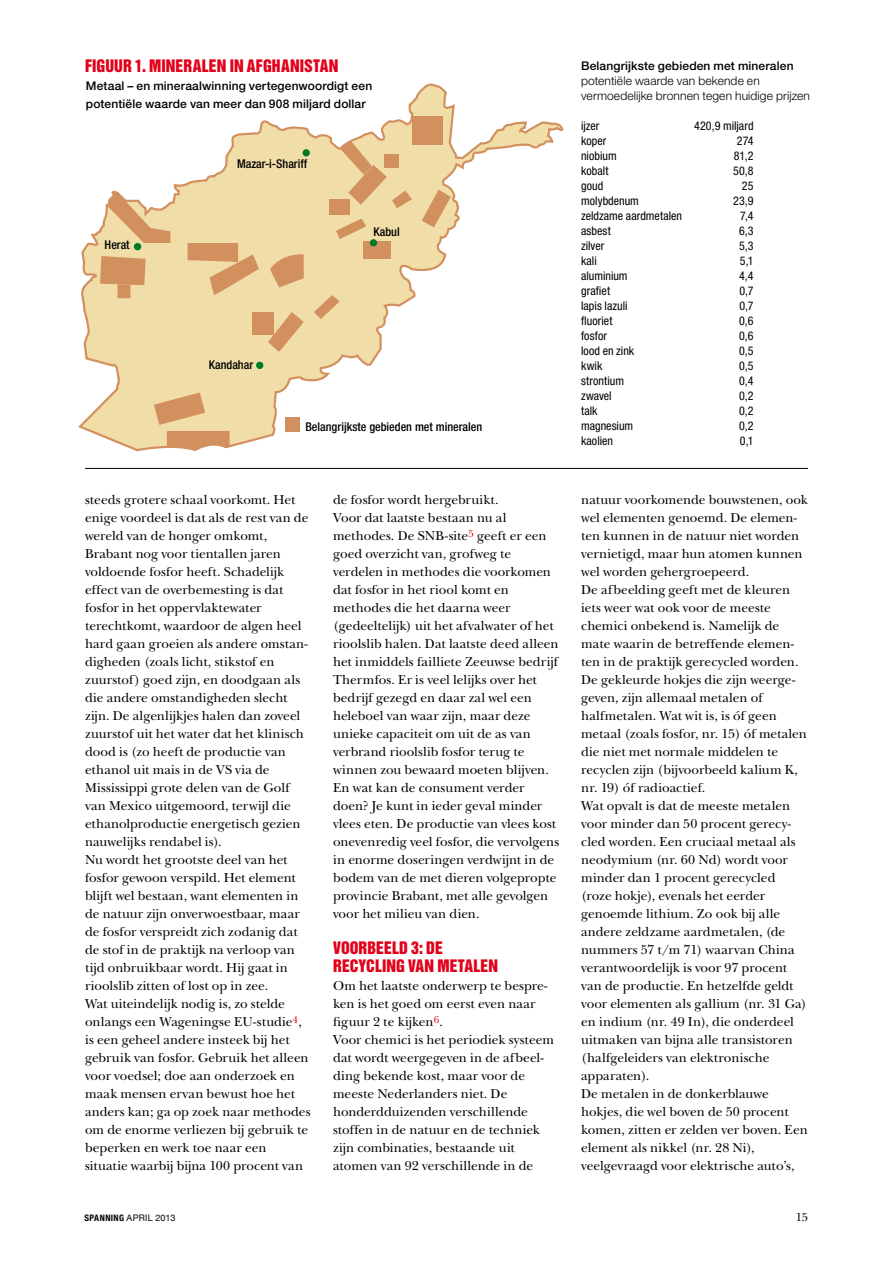
<style>
.page{position:relative;width:893px;height:1263px;background:#fff}
.page>*{position:absolute;margin:0;border:0;box-sizing:border-box;transform-origin:0 0}
.t1{font:15.75px/18px "Helvetica Inserat LT Std";color:#e2001a}
.t2{font:13.5px/18px "New Baskerville Std";color:#000}
.t3{font:500 condensed 12.15px "Helvetica Neue LT Pro";color:#000}
.t4{font:condensed 12px "Helvetica Neue LT Std";letter-spacing:.005em;color:#000}
.t5{font:500 12px/18px "Helvetica Neue LT Std";letter-spacing:.01em;color:#000}
.t6{font:300 12px/15px "Helvetica Neue LT Std";letter-spacing:.01em;color:#000}
.t7{font:12px "New Baskerville Std";color:#000}
.t8{font:9px "Helvetica Neue";letter-spacing:.02em;color:#000}
.s1{font-family:"Helvetica Neue LT Std";font-weight:700;font-stretch:condensed}
</style>
<div class="page">
<hr style="left:85px;top:468px;width:723px;height:1px;background:#000">
<svg style="left:78px;top:83px;width:486px;height:369px"></svg>
<svg style="left:107px;top:191px;width:63px;height:52px"></svg>
<svg style="left:100px;top:256px;width:46px;height:42px;background:#daa673"></svg>
<svg style="left:188px;top:243px;width:71px;height:52px;background:#e2b884"></svg>
<svg style="left:270px;top:252px;width:34px;height:36px"></svg>
<div style="left:252px;top:312px;width:22px;height:22px;background:#d2905e"></div>
<svg style="left:268px;top:312px;width:36px;height:40px"></svg>
<svg style="left:314px;top:295px;width:26px;height:24px"></svg>
<div style="left:363px;top:241px;width:27px;height:18px;background:#d2905e"></div>
<svg style="left:336px;top:219px;width:30px;height:20px"></svg>
<svg style="left:422px;top:190px;width:29px;height:37px"></svg>
<div style="left:412px;top:116px;width:30px;height:29px;background:#d2905e"></div>
<svg style="left:340px;top:141px;width:72px;height:67px;background:#e7c490"></svg>
<div style="left:329px;top:200px;width:20px;height:15px;background:#d2905e"></div>
<svg style="left:154px;top:392px;width:51px;height:33px;background:#deaf7c"></svg>
<svg style="left:167px;top:431px;width:63px;height:19px"></svg>
<div style="left:303px;top:149px;width:7px;height:7px;background:#007a27;border-radius:50%"></div>
<div style="left:134px;top:243px;width:7px;height:7px;background:#007a27;border-radius:50%"></div>
<div style="left:370px;top:239px;width:7px;height:7px;background:#007a27;border-radius:50%"></div>
<div style="left:256px;top:362px;width:7px;height:7px;background:#007a27;border-radius:50%"></div>
<div style="left:286px;top:418px;width:14px;height:14px;background:#d2905e"></div>
<p class="t1" style="left:85px;top:57px;width:255px">FIGUUR 1. MINERALEN IN AFGHANISTAN</p>
<p class="t5" style="left:86px;top:77px;width:288px">Metaal – en mineraalwinning vertegenwoordigt een potentiële waarde van meer dan 908 miljard dollar</p>
<p class="t3" style="left:105px;top:238px;width:27px">Herat</p>
<p class="t3" style="left:237px;top:156px;width:72px">Mazar-i-Shariff</p>
<p class="t3" style="left:209px;top:357px;width:46px">Kandahar</p>
<p class="t3" style="left:373px;top:225px;width:28px">Kabul</p>
<p class="t3" style="left:305px;top:419px;width:178px">Belangrĳkste gebieden met mineralen</p>
<p class="t2" style="left:85px;top:491px;width:227px">steeds grotere schaal voorkomt. Het enige voordeel is dat als de rest van de wereld van de honger omkomt, Brabant nog voor tientallen jaren voldoende fosfor heeft. Schadelijk effect van de overbemesting is dat fosfor in het oppervlaktewater terechtkomt, waardoor de algen heel hard gaan groeien als andere omstan&shy;digheden (zoals licht, stikstof en zuurstof) goed zijn, en doodgaan als die andere omstandigheden slecht zijn. De algenlijkjes halen dan zoveel zuurstof uit het water dat het klinisch dood is (zo heeft de productie van ethanol uit mais in de VS via de Mississippi grote delen van de Golf van Mexico uitgemoord, terwijl die ethanolproductie energetisch gezien nauwelijks rendabel is).<br>Nu wordt het grootste deel van het fosfor gewoon verspild. Het element blijft wel bestaan, want elementen in de natuur zijn onverwoestbaar, maar de fosfor verspreidt zich zodanig dat de stof in de praktijk na verloop van tijd onbruikbaar wordt. Hij gaat in rioolslib zitten of lost op in zee.<br>Wat uiteindelijk nodig is, zo stelde onlangs een Wageningse EU-studie<sup>4</sup>, is een geheel andere insteek bij het gebruik van fosfor. Gebruik het alleen voor voedsel; doe aan onderzoek en maak mensen ervan bewust hoe het anders kan; ga op zoek naar methodes om de enorme verliezen bij gebruik te beperken en werk toe naar een situatie waarbij bijna 100 procent van</p>
<p class="t2" style="left:333px;top:491px;width:228px">de fosfor wordt hergebruikt.<br>Voor dat laatste bestaan nu al methodes. De SNB-site<sup>5</sup> geeft er een goed overzicht van, grofweg te verdelen in methodes die voorkomen dat fosfor in het riool komt en methodes die het daarna weer (gedeeltelijk) uit het afvalwater of het rioolslib halen. Dat laatste deed alleen het inmiddels failliete Zeeuwse bedrijf Thermfos. Er is veel lelijks over het bedrijf gezegd en daar zal wel een heleboel van waar zijn, maar deze unieke capaciteit om uit de as van verbrand rioolslib fosfor terug te winnen zou bewaard moeten blijven.<br>En wat kan de consument verder doen? Je kunt in ieder geval minder vlees eten. De productie van vlees kost onevenredig veel fosfor, die vervolgens in enorme doseringen verdwijnt in de bodem van de met dieren volgepropte provincie Brabant, met alle gevolgen voor het milieu van dien.</p>
<p class="t1" style="left:333px;top:939px;width:167px">VOORBEELD 3: DE<br>RECYCLING VAN METALEN</p>
<p class="t2" style="left:333px;top:977px;width:222px">Om het laatste onderwerp te bespre&shy;ken is het goed om eerst even naar figuur 2 te kijken<sup>6</sup>.<br>Voor chemici is het periodiek systeem dat wordt weergegeven in de afbeel&shy;ding bekende kost, maar voor de meeste Nederlanders niet. De honderdduizenden verschillende stoffen in de natuur en de techniek zijn combinaties, bestaande uit atomen van 92 verschillende in de</p>
<p class="t5" style="left:581px;top:56px;width:214px">Belangrijkste gebieden met mineralen</p>
<p class="t6" style="left:581px;top:72px;width:230px">potentiële waarde van bekende en vermoedelijke bronnen tegen huidige prijzen</p>
<p class="t4" style="left:581px;top:118px;width:20px">ijzer</p>
<p class="t4" style="left:694px;top:118px;width:61px">420,9 miljard</p>
<p class="t4" style="left:581px;top:133px;width:27px">koper</p>
<p class="t4" style="left:737px;top:133px;width:18px">274</p>
<p class="t4" style="left:581px;top:148px;width:37px">niobium</p>
<p class="t4" style="left:734px;top:148px;width:21px">81,2</p>
<p class="t4" style="left:581px;top:163px;width:29px">kobalt</p>
<p class="t4" style="left:733px;top:163px;width:22px">50,8</p>
<p class="t4" style="left:581px;top:178px;width:24px">goud</p>
<p class="t4" style="left:742px;top:178px;width:13px">25</p>
<p class="t4" style="left:581px;top:193px;width:59px">molybdenum</p>
<p class="t4" style="left:733px;top:193px;width:22px">23,9</p>
<p class="t4" style="left:581px;top:208px;width:103px">zeldzame aardmetalen</p>
<p class="t4" style="left:740px;top:208px;width:15px">7,4</p>
<p class="t4" style="left:581px;top:223px;width:31px">asbest</p>
<p class="t4" style="left:739px;top:223px;width:16px">6,3</p>
<p class="t4" style="left:581px;top:238px;width:25px">zilver</p>
<p class="t4" style="left:739px;top:238px;width:16px">5,3</p>
<p class="t4" style="left:581px;top:253px;width:17px">kali</p>
<p class="t4" style="left:740px;top:253px;width:15px">5,1</p>
<p class="t4" style="left:581px;top:268px;width:48px">aluminium</p>
<p class="t4" style="left:739px;top:268px;width:16px">4,4</p>
<p class="t4" style="left:581px;top:283px;width:31px">grafiet</p>
<p class="t4" style="left:739px;top:283px;width:16px">0,7</p>
<p class="t4" style="left:581px;top:298px;width:48px">lapis lazuli</p>
<p class="t4" style="left:739px;top:298px;width:16px">0,7</p>
<p class="t4" style="left:581px;top:313px;width:33px">fluoriet</p>
<p class="t4" style="left:739px;top:313px;width:16px">0,6</p>
<p class="t4" style="left:581px;top:328px;width:27px">fosfor</p>
<p class="t4" style="left:739px;top:328px;width:16px">0,6</p>
<p class="t4" style="left:581px;top:343px;width:55px">lood en zink</p>
<p class="t4" style="left:739px;top:343px;width:16px">0,5</p>
<p class="t4" style="left:581px;top:358px;width:23px">kwik</p>
<p class="t4" style="left:739px;top:358px;width:16px">0,5</p>
<p class="t4" style="left:581px;top:373px;width:44px">strontium</p>
<p class="t4" style="left:739px;top:373px;width:16px">0,4</p>
<p class="t4" style="left:581px;top:388px;width:32px">zwavel</p>
<p class="t4" style="left:739px;top:388px;width:16px">0,2</p>
<p class="t4" style="left:581px;top:403px;width:18px">talk</p>
<p class="t4" style="left:739px;top:403px;width:16px">0,2</p>
<p class="t4" style="left:581px;top:418px;width:54px">magnesium</p>
<p class="t4" style="left:739px;top:418px;width:16px">0,2</p>
<p class="t4" style="left:581px;top:433px;width:33px">kaolien</p>
<p class="t4" style="left:740px;top:433px;width:15px">0,1</p>
<p class="t2" style="left:581px;top:491px;width:228px">natuur voorkomende bouwstenen, ook wel elementen genoemd. De elemen&shy;ten kunnen in de natuur niet worden vernietigd, maar hun atomen kunnen wel worden gehergroepeerd.<br>De afbeelding geeft met de kleuren iets weer wat ook voor de meeste chemici onbekend is. Namelijk de mate waarin de betreffende elemen&shy;ten in de praktijk gerecycled worden.<br>De gekleurde hokjes die zijn weerge&shy;geven, zijn allemaal metalen of halfmetalen. Wat wit is, is óf geen metaal (zoals fosfor, nr. 15) óf metalen die niet met normale middelen te recyclen zijn (bijvoorbeeld kalium K, nr. 19) óf radioactief.<br>Wat opvalt is dat de meeste metalen voor minder dan 50 procent gerecy&shy;cled worden. Een cruciaal metaal als neodymium (nr. 60 Nd) wordt voor minder dan 1 procent gerecycled (roze hokje), evenals het eerder genoemde lithium. Zo ook bij alle andere zeldzame aardmetalen, (de nummers 57 t/m 71) waarvan China verantwoordelijk is voor 97 procent van de productie. En hetzelfde geldt voor elementen als gallium (nr. 31 Ga) en indium (nr. 49 In), die onderdeel uitmaken van bijna alle transistoren (halfgeleiders van elektronische apparaten).<br>De metalen in de donkerblauwe hokjes, die wel boven de 50 procent komen, zitten er zelden ver boven. Een element als nikkel (nr. 28 Ni), veelgevraagd voor elektrische auto’s,</p>
<p class="t8" style="left:84px;top:1212px;width:93px"><span class="s1">SPANNING</span> april 2013</p>
<p class="t7" style="left:796px;top:1210px;width:14px">15</p>
</div>
